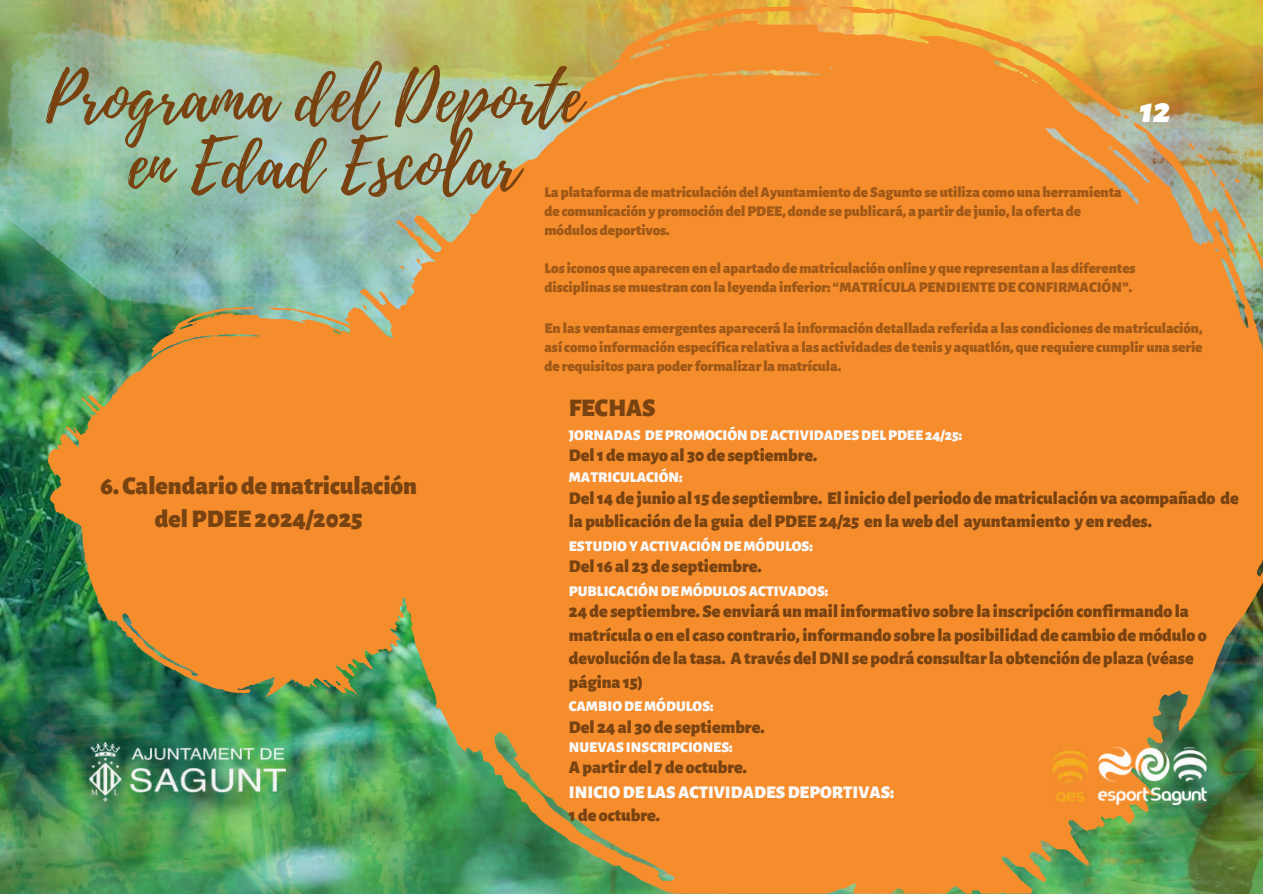
<style>
.page{position:relative;width:1263px;height:894px;background:#fff}
.page>*{position:absolute;margin:0;border:0;box-sizing:border-box;transform-origin:0 0}
.t1{font:67.65px/66.6px "Playlist Script";color:#794311;text-align:center}
.t2{font:italic 900 35.7px "Alegreya Sans";color:#fefefe}
.t3{font:900 25.5px/33.8px "Alegreya Sans";color:#794311;text-align:center}
.t4{font:900 18px/23.7px "Alegreya Sans";color:#794311}
.t5{font:900 18px "Alegreya Sans";color:#f9f9f9}
.t6{font:900 15px/19.2px "Alegreya Sans";color:#9f5817}
.t7{font:900 15px "Alegreya Sans";color:#f9f9f9}
</style>
<div class="page">
<img style="left:0;top:0;width:1262px;height:893px">
<img style="left:316px;top:5px;width:947px;height:888px">
<svg style="left:47px;top:306px;width:417px;height:391px;background:#cd8b35"></svg>
<img style="left:1053px;top:746px;width:35px;height:54px">
<img style="left:1098px;top:746px;width:108px;height:58px">
<img style="left:89px;top:742px;width:196px;height:59px">
<h1 class="t1" style="left:46px;top:66px;width:537px">Programa del Deporte en Edad Escolar</h1>
<h2 class="t2" style="left:1140px;top:93px;width:32px">12</h2>
<p class="t6" style="left:544px;top:182px;width:579px">La plataforma dematriculacióndelAyuntamiento de Sagunto se utiliza como unaherramienta de comunicacióny promocióndelPDEE, donde se publicará, a partir de junio,la oferta de módulos deportivos.</p>
<p class="t6" style="left:544px;top:259px;width:593px">Los iconos que aparecenenel apartado dematriculaciónonline y que representana las diferentes disciplinas semuestranconla leyenda inferior: “MATRÍCULAPENDIENTEDECONFIRMACIÓN”.</p>
<h3 class="t3" style="left:101px;top:469px;width:318px">6. Calendario dematriculación delPDEE2024/2025</h3>
<p class="t6" style="left:544px;top:319px;width:660px;text-align:justify">En las ventanas emergentes aparecerá la información detallada referida a las condiciones de matriculación, asícomo información específica relativa a las actividades de tenis y aquatlón, que requiere cumplir una serie de requisitos para poderformalizarlamatrícula.</p>
<h3 class="t3" style="left:569px;top:391px;width:88px">FECHAS</h3>
<p class="t7" style="left:569px;top:427px;width:395px">JORNADAS DEPROMOCIÓNDEACTIVIDADESDELPDEE24/25:</p>
<p class="t4" style="left:569px;top:443px;width:250px">Del1 demayo al 30 de septiembre.</p>
<p class="t7" style="left:569px;top:470px;width:115px">MATRICULACIÓN:</p>
<p class="t4" style="left:569px;top:486px;width:671px">Del14 de junio al15 de septiembre. Elinicio del periodo dematriculaciónva acompañado de la publicaciónde la guia delPDEE24/25 enlaweb del ayuntamiento y enredes.</p>
<p class="t7" style="left:569px;top:538px;width:246px">ESTUDIOYACTIVACIÓNDE MÓDULOS:</p>
<p class="t4" style="left:569px;top:554px;width:194px">Del16 al 23 de septiembre.</p>
<p class="t7" style="left:569px;top:583px;width:261px">PUBLICACIÓNDE MÓDULOSACTIVADOS:</p>
<p class="t4" style="left:569px;top:599px;width:639px">24 de septiembre. Se enviará unmailinformativo sobre la inscripciónconfirmando la matrícula o enelcaso contrario,informando sobre la posibilidad de cambio demódulo o devoluciónde la tasa. Através delDNI se podrá consultarla obtenciónde plaza (véase página 15)</p>
<p class="t7" style="left:569px;top:699px;width:146px">CAMBIODE MÓDULOS:</p>
<p class="t4" style="left:569px;top:715px;width:197px">Del 24 al 30 de septiembre.</p>
<p class="t7" style="left:569px;top:739px;width:165px">NUEVAS INSCRIPCIONES:</p>
<p class="t4" style="left:569px;top:755px;width:180px">Apartir del 7 de octubre.</p>
<p class="t5" style="left:569px;top:783px;width:327px">INICIODELASACTIVIDADESDEPORTIVAS:</p>
<p class="t4" style="left:569px;top:803px;width:93px">1 de octubre.</p>
</div>
